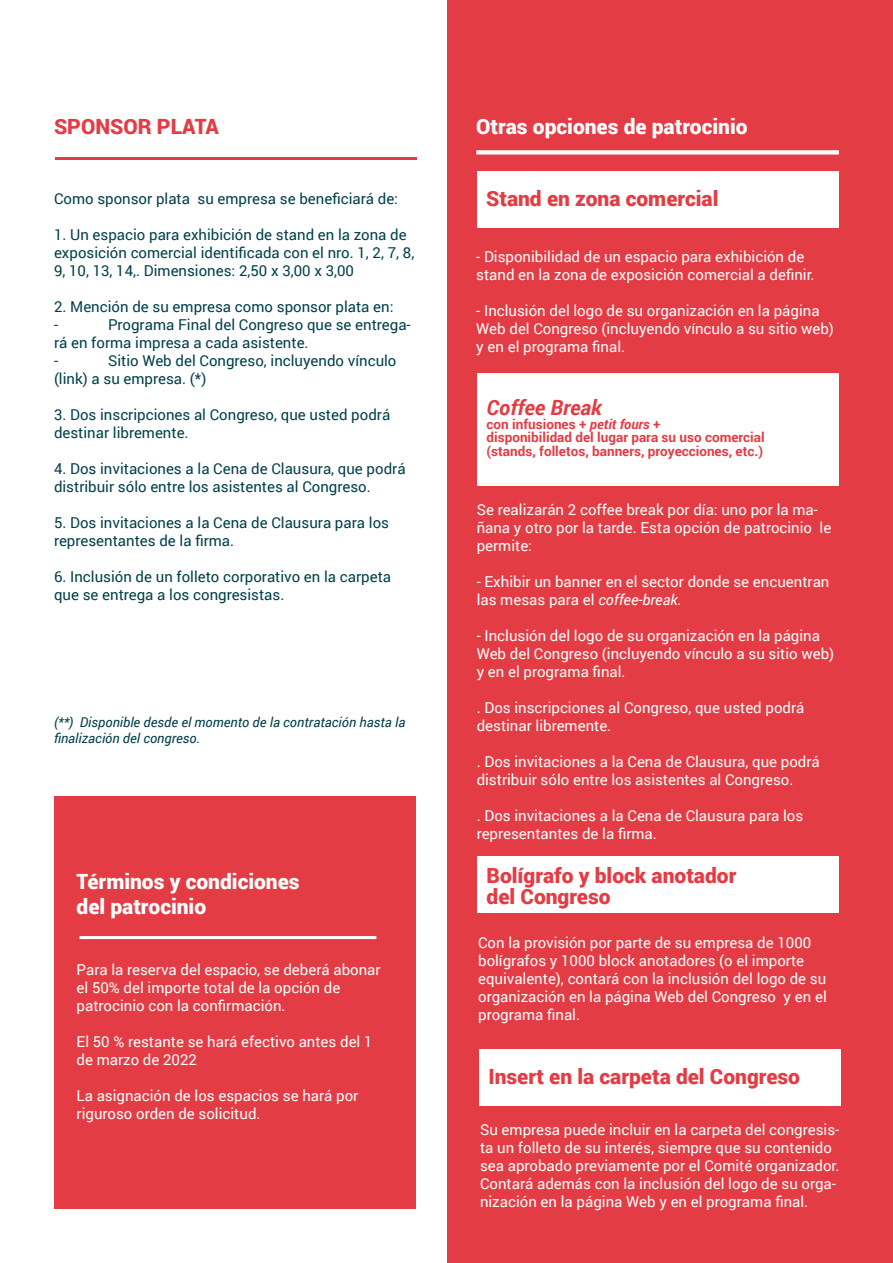
<style>
.page{position:relative;width:893px;height:1263px;background:#fff}
.page>*{position:absolute;margin:0;border:0;box-sizing:border-box;transform-origin:0 0}
.t1{font:900 21px/21px "Roboto";color:#e43c44}
.t2{font:900 21px/25.2px "Roboto";color:#fff}
.t3{font:italic 700 21px "Roboto";color:#e43c44}
.t4{font:15px/18px "Roboto";color:#fff}
.t5{font:15px/18px "Roboto";color:#02404a}
.t6{font:700 13.5px/13.5px "Roboto";color:#e43c44}
.t7{font:italic 13.5px/16.2px "Roboto";color:#02404a}
.s1{font-style:italic}
</style>
<div class="page">
<div style="left:55px;top:796px;width:361px;height:412px;background:#e43c44"></div>
<div style="left:447px;top:0;width:446px;height:1263px;background:#e43c44"></div>
<div style="left:477px;top:172px;width:361px;height:56px;background:#fff"></div>
<svg style="left:476px;top:150px;width:363px;height:5px;background:#fae1e2"></svg>
<div style="left:477px;top:373px;width:362px;height:112px;background:#fff"></div>
<div style="left:477px;top:856px;width:361px;height:56px;background:#fff"></div>
<div style="left:479px;top:1049px;width:361px;height:56px;background:#fff"></div>
<div style="left:80px;top:936px;width:296px;height:3px;border:2px solid #fff"></div>
<hr style="left:55px;top:158px;width:362px;height:2px;background:#e43b43">
<h1 class="t1" style="left:54px;top:115px;width:166px">SPONSOR PLATA</h1>
<p class="t5" style="left:54px;top:189px;width:346px">Como sponsor plata su empresa se beneficiará de:</p>
<p class="t5" style="left:54px;top:225px;width:362px">1. Un espacio para exhibición de stand en la zona de exposición comercial identificada con el nro. 1, 2, 7, 8,<br>9, 10, 13, 14,. Dimensiones: 2,50 x 3,00 x 3,00</p>
<p class="t5" style="left:54px;top:297px;width:341px">2. Mención de su empresa como sponsor plata en: -</p>
<p class="t5" style="left:54px;top:315px;width:358px;text-indent:54px">Programa Final del Congreso que se entrega&shy;rá en forma impresa a cada asistente.<br>-</p>
<p class="t5" style="left:54px;top:351px;width:344px;text-indent:54px">Sitio Web del Congreso, incluyendo vínculo (link) a su empresa. (*)</p>
<p class="t5" style="left:54px;top:405px;width:338px">3. Dos inscripciones al Congreso, que usted podrá destinar libremente.</p>
<p class="t5" style="left:54px;top:459px;width:353px">4. Dos invitaciones a la Cena de Clausura, que podrá distribuir sólo entre los asistentes al Congreso.</p>
<p class="t5" style="left:54px;top:513px;width:337px">5. Dos invitaciones a la Cena de Clausura para los representantes de la firma.</p>
<p class="t5" style="left:54px;top:567px;width:339px">6. Inclusión de un folleto corporativo en la carpeta que se entrega a los congresistas.</p>
<p class="t7" style="left:54px;top:713px;width:353px">(**) Disponible desde el momento de la contratación hasta la finalización del congreso.</p>
<h1 class="t2" style="left:77px;top:868px;width:225px">Términos y condiciones del patrocinio</h1>
<p class="t4" style="left:77px;top:960px;width:306px">Para la reserva del espacio, se deberá abonar el 50% del importe total de la opción de patrocinio con la confirmación.</p>
<p class="t4" style="left:77px;top:1032px;width:297px">El 50 % restante se hará efectivo antes del 1 de marzo de 2022</p>
<p class="t4" style="left:77px;top:1086px;width:283px">La asignación de los espacios se hará por riguroso orden de solicitud.</p>
<h1 class="t2" style="left:476px;top:113px;width:273px">Otras opciones de patrocinio</h1>
<h1 class="t1" style="left:486px;top:187px;width:234px">Stand en zona comercial</h1>
<p class="t4" style="left:476px;top:247px;width:340px">- Disponibilidad de un espacio para exhibición de stand en la zona de exposición comercial a definir.</p>
<p class="t4" style="left:476px;top:301px;width:359px">- Inclusión del logo de su organización en la página<br>Web del Congreso (incluyendo vínculo a su sitio web) y en el programa final.</p>
<h1 class="t3" style="left:487px;top:393px;width:117px">Coffee Break</h1>
<p class="t6" style="left:487px;top:417px;width:280px">con infusiones + <span class="s1">petit fours</span> +<br>disponibilidad del lugar para su uso comercial (stands, folletos, banners, proyecciones, etc.)</p>
<p class="t4" style="left:477px;top:500px;width:356px">Se realizarán 2 coffee break por día: uno por la ma&shy;ñana y otro por la tarde. Esta opción de patrocinio le permite:</p>
<p class="t4" style="left:477px;top:572px;width:354px">- Exhibir un banner en el sector donde se encuentran las mesas para el <span class="s1">coffee-break.</span></p>
<p class="t4" style="left:477px;top:626px;width:359px">- Inclusión del logo de su organización en la página<br>Web del Congreso (incluyendo vínculo a su sitio web) y en el programa final.</p>
<p class="t4" style="left:477px;top:698px;width:329px">. Dos inscripciones al Congreso, que usted podrá destinar libremente.</p>
<p class="t4" style="left:477px;top:752px;width:345px">. Dos invitaciones a la Cena de Clausura, que podrá distribuir sólo entre los asistentes al Congreso.</p>
<p class="t4" style="left:477px;top:806px;width:328px">. Dos invitaciones a la Cena de Clausura para los representantes de la firma.</p>
<h1 class="t1" style="left:487px;top:864px;width:251px">Bolígrafo y block anotador del Congreso</h1>
<p class="t4" style="left:478px;top:933px;width:350px">Con la provisión por parte de su empresa de 1000 bolígrafos y 1000 block anotadores (o el importe equivalente), contará con la inclusión del logo de su organización en la página Web del Congreso y en el programa final.</p>
<h1 class="t1" style="left:488px;top:1065px;width:313px">Insert en la carpeta del Congreso</h1>
<p class="t4" style="left:480px;top:1120px;width:361px">Su empresa puede incluir en la carpeta del congresis&shy;ta un folleto de su interés, siempre que su contenido sea aprobado previamente por el Comité organizador.<br>Contará además con la inclusión del logo de su orga&shy;nización en la página Web y en el programa final.</p>
</div>
